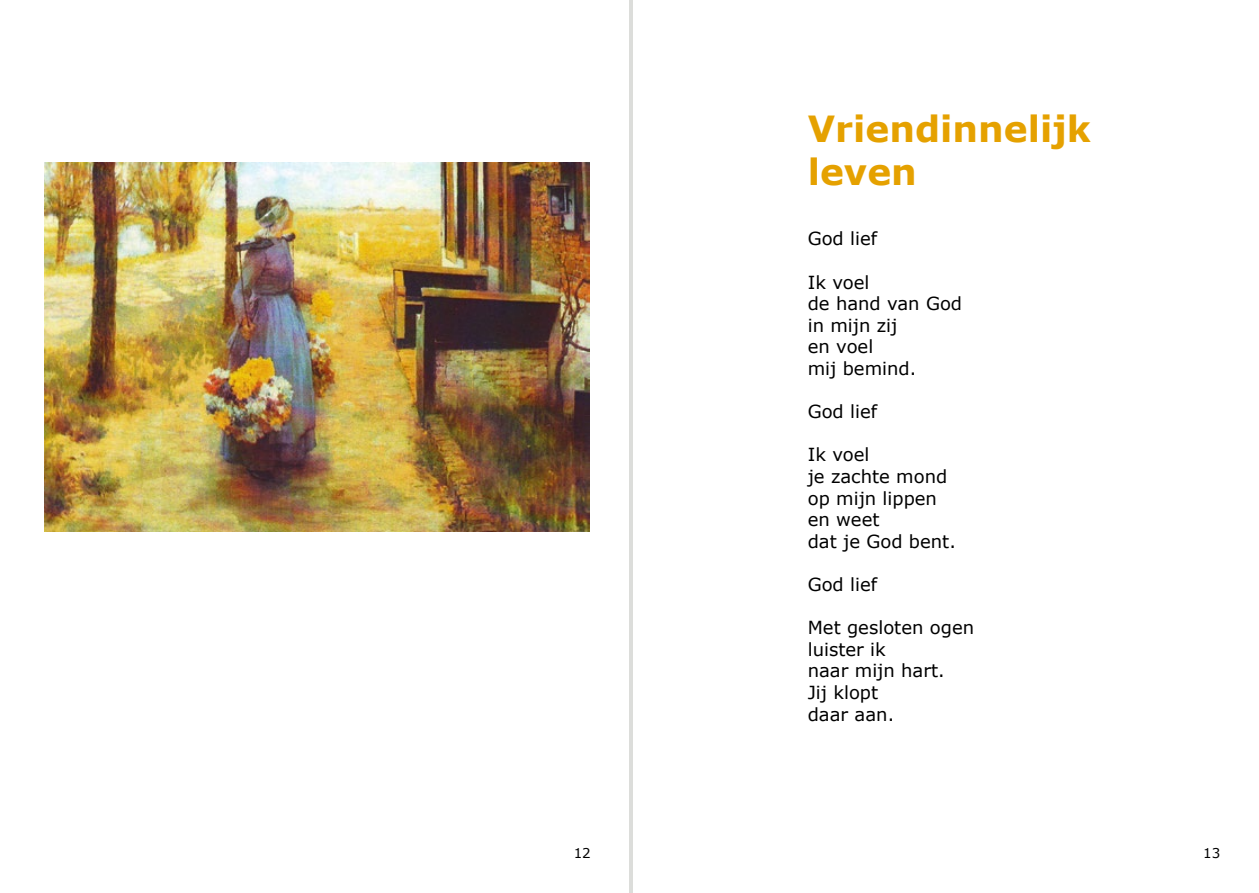
<style>
.page{position:relative;width:1259px;height:893px;background:#fff}
.page>*{position:absolute;margin:0;border:0;box-sizing:border-box;transform-origin:0 0}
.t1{font:700 36px/43.2px "Verdana";color:#e5a100}
.t2{font:18px/21.6px "Verdana";color:#000}
.t3{font:13.5px "Verdana";color:#000}
</style>
<div class="page">
<hr style="left:631px;top:0;width:1px;height:893px;background:#babcb7">
<hr style="left:629px;top:0;width:1px;height:893px;background:#babcb7">
<img style="left:44px;top:162px;width:546px;height:369px">
<h1 class="t1" style="left:807px;top:106px;width:285px">Vriendinnelijk leven</h1>
<p class="t2" style="left:807px;top:228px;width:71px">God lief</p>
<p class="t2" style="left:807px;top:272px;width:156px">Ik voel<br>de hand van God in mijn zij<br>en voel<br>mij bemind.</p>
<p class="t2" style="left:807px;top:401px;width:71px">God lief</p>
<p class="t2" style="left:807px;top:444px;width:150px">Ik voel<br>je zachte mond op mijn lippen en weet<br>dat je God bent.</p>
<p class="t2" style="left:807px;top:574px;width:71px">God lief</p>
<p class="t2" style="left:807px;top:617px;width:168px">Met gesloten ogen luister ik<br>naar mijn hart.<br>Jij klopt<br>daar aan.</p>
<p class="t3" style="left:574px;top:844px;width:19px">12</p>
<p class="t3" style="left:1203px;top:844px;width:19px">13</p>
</div>
